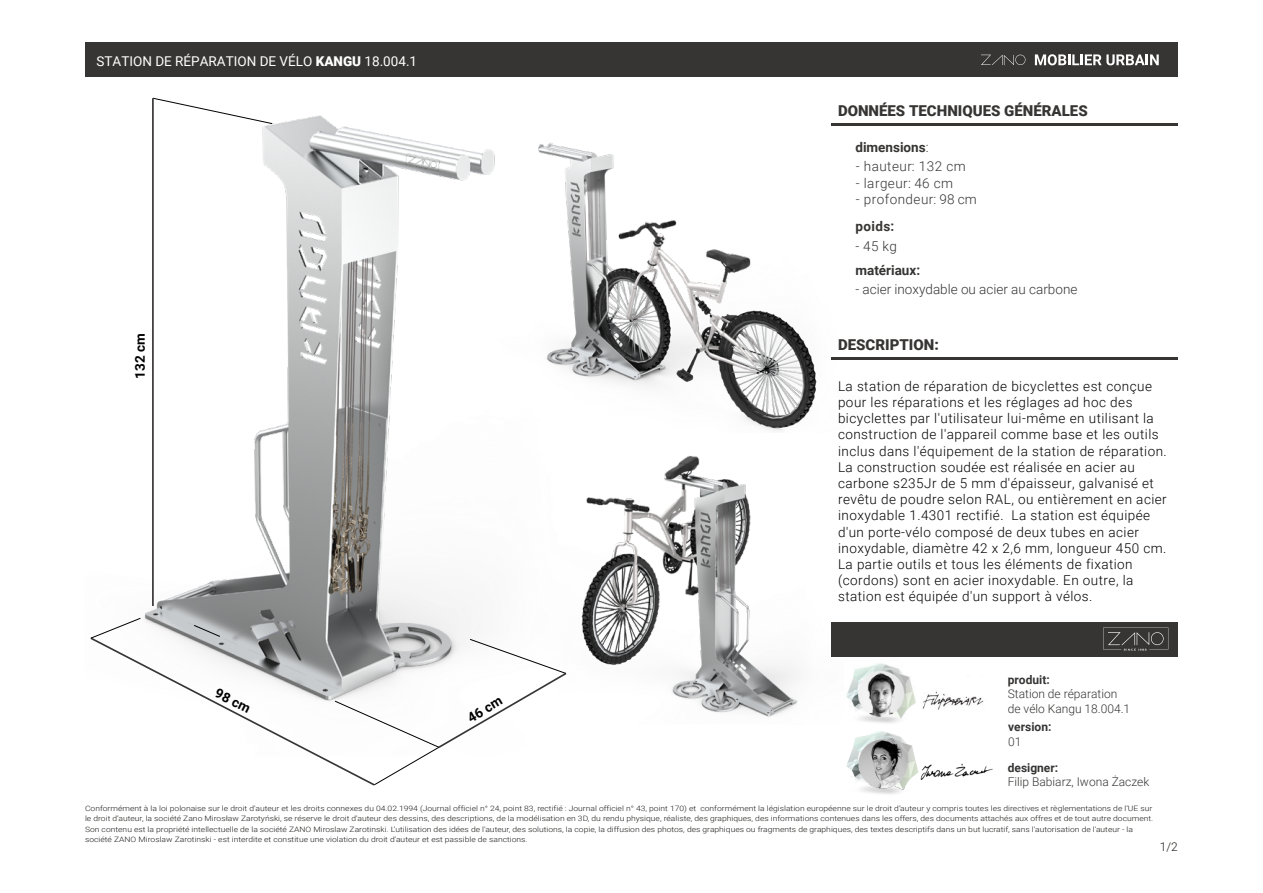
<style>
.page{position:relative;width:1263px;height:893px;background:#fff}
.page>*{position:absolute;margin:0;border:0;box-sizing:border-box;transform-origin:0 0}
.t1{font:900 15px "Roboto";color:#363534}
.t2{font:300 13.5px/16.2px "Roboto";letter-spacing:.035em;color:#000}
.t3{font:300 13.5px "Roboto";letter-spacing:.025em;color:#363534}
.t4{font:13.5px "Roboto";color:#fff}
.t5{font:300 13.5px "Roboto";color:#363534}
.t6{font:700 13.5px "Roboto";color:#363534}
.t7{font:700 13.5px "Roboto";color:#000}
.t8{font:300 12px/14.4px "Roboto";color:#363534}
.t9{font:700 12px "Roboto";color:#363534}
.t10{font:300 12px "Roboto";color:#1d1d1b}
.t11{font:300 7.35px/10.5px "Roboto";color:#1d1d1b;scale:1.15 1}
.s1{font-weight:900}
.s2{font-weight:300}
</style>
<div class="page">
<img style="left:611px;top:456px;width:287px;height:261px">
<img style="left:611px;top:154px;width:206px;height:277px">
<img style="left:144px;top:115px;width:467px;height:550px">
<div style="left:85px;top:43px;width:1093px;height:34px;background:#363534"></div>
<hr style="left:831px;top:124px;width:346px;height:2px;background:#363534">
<div style="left:831px;top:622px;width:347px;height:34px;background:#363534"></div>
<svg style="left:153px;top:97px;width:120px;height:27px"></svg>
<hr style="left:831px;top:357px;width:346px;height:3px;background:#363534">
<img style="left:845px;top:661px;width:148px;height:133px">
<svg style="left:1103px;top:627px;width:65px;height:24px"></svg>
<hr style="left:152px;top:98px;width:2px;height:508px;background:#373536">
<svg style="left:90px;top:617px;width:478px;height:169px"></svg>
<svg style="left:981px;top:55px;width:44px;height:10px"></svg>
<svg style="left:1035px;top:54px;width:124px;height:11px"></svg>
<h2 class="t4" style="left:97px;top:52px;width:322px">STATION DE RÉPARATION DE VÉLO <span class="s1">KANGU</span> 18.004.1</h2>
<h2 class="t7" style="left:130px;top:379px;width:47px;rotate:-90deg">132 cm</h2>
<h2 class="t7" style="left:220px;top:683px;width:39px;rotate:27deg">98 cm</h2>
<h2 class="t7" style="left:464px;top:710px;width:39px;rotate:-31deg">46 cm</h2>
<h1 class="t1" style="left:838px;top:100px;width:251px">DONNÉES TECHNIQUES GÉNÉRALES</h1>
<h2 class="t6" style="left:855px;top:138px;width:75px">dimensions<span class="s2">:</span></h2>
<h2 class="t3" style="left:856px;top:157px;width:112px">- hauteur: 132 cm</h2>
<h2 class="t3" style="left:856px;top:173px;width:99px">- largeur: 46 cm</h2>
<h2 class="t3" style="left:856px;top:190px;width:122px">- profondeur: 98 cm</h2>
<h2 class="t6" style="left:855px;top:217px;width:40px">poids:</h2>
<h2 class="t6" style="left:855px;top:261px;width:66px">matériaux:</h2>
<h2 class="t5" style="left:855px;top:279px;width:223px">- acier inoxydable ou acier au carbone</h2>
<h2 class="t3" style="left:855px;top:237px;width:43px">- 45 kg</h2>
<h1 class="t1" style="left:838px;top:334px;width:102px">DESCRIPTION:</h1>
<p class="t2" style="left:838px;top:377px;width:330px">La station de réparation de bicyclettes est conçue pour les réparations et les réglages ad hoc des bicyclettes par l'utilisateur lui-même en utilisant la construction de l'appareil comme base et les outils inclus dans l'équipement de la station de réparation.<br>La construction soudée est réalisée en acier au carbone s235Jr de 5 mm d'épaisseur, galvanisé et revêtu de poudre selon RAL, ou entièrement en acier inoxydable 1.4301 rectifié. La station est équipée d'un porte-vélo composé de deux tubes en acier inoxydable, diamètre 42 x 2,6 mm, longueur 450 cm.<br>La partie outils et tous les éléments de fixation (cordons) sont en acier inoxydable. En outre, la station est équipée d'un support à vélos.</p>
<h3 class="t9" style="left:1008px;top:671px;width:44px">produit:</h3>
<h3 class="t8" style="left:1008px;top:686px;width:124px">Station de réparation de vélo Kangu 18.004.1</h3>
<h3 class="t9" style="left:1008px;top:719px;width:45px">version:</h3>
<h3 class="t8" style="left:1008px;top:734px;width:15px">01</h3>
<h3 class="t9" style="left:1008px;top:759px;width:52px">designer:</h3>
<h3 class="t8" style="left:1008px;top:774px;width:143px">Filip Babiarz, Iwona Żaczek</h3>
<p class="t11" style="left:85px;top:803px;width:930px">Conformément à la loi polonaise sur le droit d'auteur et les droits connexes du 04.02.1994 (Journal officiel n° 24, point 83, rectifié : Journal officiel n° 43, point 170) et conformément la législation européenne sur le droit d’auteur y compris toutes les directives et règlementations de l’UE sur le droit d’auteur, la société Zano Mirosław Zarotyński, se réserve le droit d'auteur des dessins, des descriptions, de la modélisation en 3D, du rendu physique, réaliste, des graphiques, des informations contenues dans les offers, des documents attachés aux offres et de tout autre document.<br>Son contenu est la propriété intellectuelle de la société ZANO Miroslaw Zarotinski. L’utilisation des idées de l'auteur, des solutions, la copie, la diffusion des photos, des graphiques ou fragments de graphiques, des textes descriptifs dans un but lucratif, sans l'autorisation de l'auteur - la société ZANO Miroslaw Zarotinski - est interdite et constitue une violation du droit d'auteur et est passible de sanctions.</p>
<h3 class="t10" style="left:1160px;top:838px;width:20px">1/2</h3>
</div>
